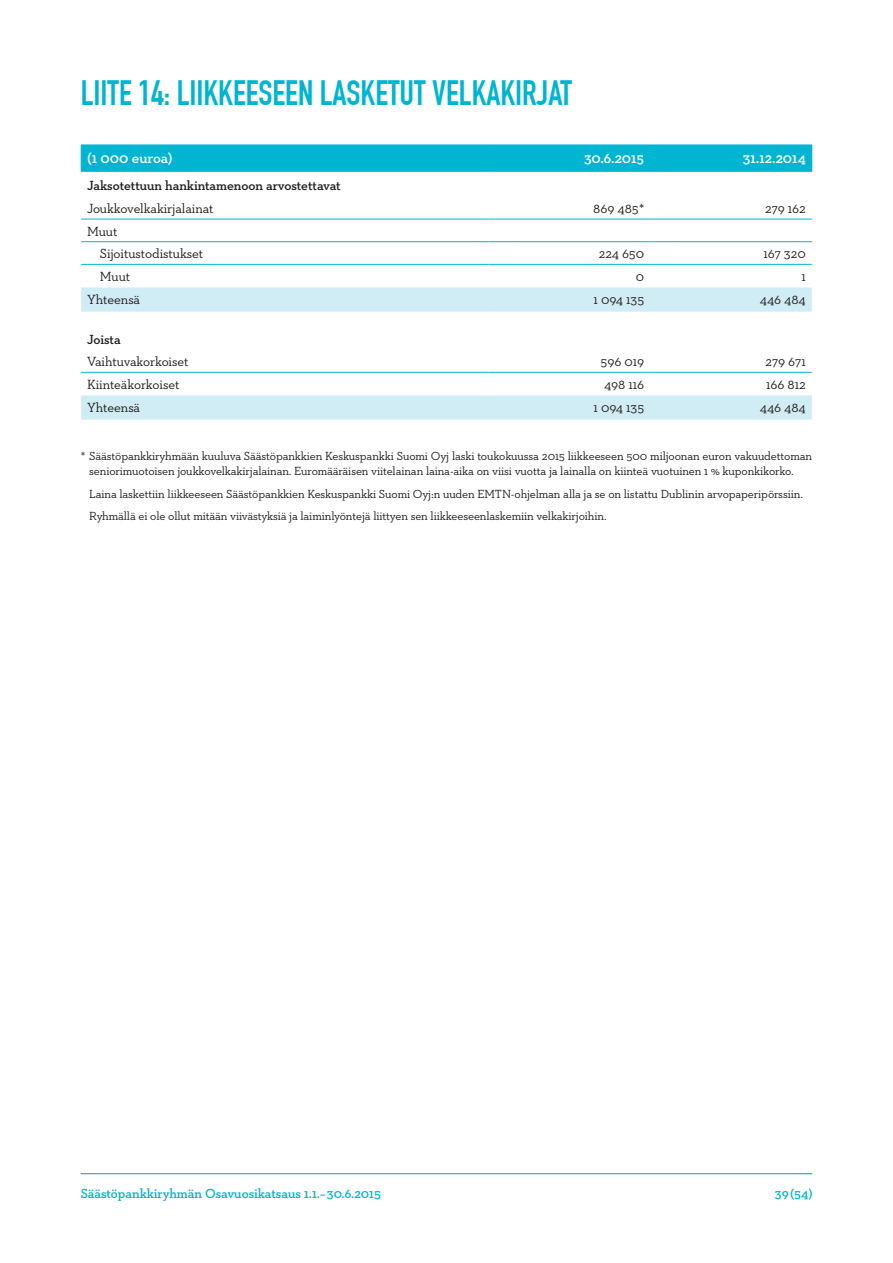
<style>
.page{position:relative;width:893px;height:1263px;background:#fff}
.page>*{position:absolute;margin:0;border:0;box-sizing:border-box;transform-origin:0 0}
.iso-otsikko{font:700 34.5px "DIN Condensed";color:#00b5d1}
.taulukko-tekstit{font:600 15px "Neutraface Slab Text";letter-spacing:-.005em;color:#fff}
.leipis{font:600 15px "Neutraface Slab Text";letter-spacing:-.005em;color:#fff}
.taulukko-tekstit-2{font:13.5px "Neutraface Slab Text";letter-spacing:-.005em;color:#231f20}
.t1{font:600 13.5px "Neutraface Slab Text";letter-spacing:-.005em;color:#00b5d1}
.taulukko-tekstit-3{font:600 13.5px "Neutraface Slab Text";letter-spacing:-.005em;color:#231f20}
.leipis-2{font:12px/14.4px "Neutraface Slab Text";letter-spacing:-.01em;color:#231f20}
</style>
<div class="page">
<hr style="left:81px;top:1173px;width:731px;height:1px;background:#00b5d1">
<svg style="left:81px;top:288px;width:731px;height:132px"></svg>
<div style="left:81px;top:145px;width:731px;height:26px;background:#00b5d1"></div>
<hr style="left:81px;top:171px;width:408px;height:1px;background:#00b5d1">
<hr style="left:489px;top:171px;width:161px;height:1px;background:#00b5d1">
<hr style="left:650px;top:171px;width:162px;height:1px;background:#00b5d1">
<hr style="left:81px;top:219px;width:408px;height:1px;background:#00b5d1">
<hr style="left:489px;top:219px;width:161px;height:1px;background:#00b5d1">
<hr style="left:650px;top:219px;width:162px;height:1px;background:#00b5d1">
<hr style="left:81px;top:241px;width:408px;height:1px;background:#00b5d1">
<hr style="left:489px;top:241px;width:161px;height:1px;background:#00b5d1">
<hr style="left:650px;top:241px;width:162px;height:1px;background:#00b5d1">
<hr style="left:81px;top:264px;width:408px;height:1px;background:#00b5d1">
<hr style="left:489px;top:264px;width:161px;height:1px;background:#00b5d1">
<hr style="left:650px;top:264px;width:162px;height:1px;background:#00b5d1">
<hr style="left:81px;top:372px;width:408px;height:1px;background:#00b5d1">
<hr style="left:489px;top:372px;width:161px;height:1px;background:#00b5d1">
<hr style="left:650px;top:372px;width:162px;height:1px;background:#00b5d1">
<hr style="left:81px;top:312px;width:408px;height:1px;background:#fff">
<hr style="left:489px;top:312px;width:161px;height:1px;background:#fff">
<hr style="left:650px;top:312px;width:162px;height:1px;background:#fff">
<hr style="left:81px;top:395px;width:408px;height:1px;background:#fff">
<hr style="left:489px;top:395px;width:161px;height:1px;background:#fff">
<hr style="left:650px;top:395px;width:162px;height:1px;background:#fff">
<p class="iso-otsikko" style="left:81px;top:73px;width:493px">LIITE 14: LIIKKEESEEN LASKETUT VELKAKIRJAT</p>
<p class="leipis" style="left:87px;top:148px;width:87px">(1 000 euroa)</p>
<p class="taulukko-tekstit" style="left:584px;top:148px;width:62px">30.6.2015</p>
<p class="taulukko-tekstit" style="left:743px;top:148px;width:64px">31.12.2014</p>
<p class="taulukko-tekstit-3" style="left:87px;top:177px;width:255px">Jaksotettuun hankintamenoon arvostettavat</p>
<p class="taulukko-tekstit-2" style="left:87px;top:200px;width:128px">Joukkovelkakirjalainat</p>
<p class="taulukko-tekstit-2" style="left:593px;top:200px;width:52px">869 485*</p>
<p class="taulukko-tekstit-2" style="left:765px;top:200px;width:42px">279 162</p>
<p class="taulukko-tekstit-2" style="left:87px;top:223px;width:32px">Muut</p>
<p class="taulukko-tekstit-2" style="left:100px;top:245px;width:105px">Sijoitustodistukset</p>
<p class="taulukko-tekstit-2" style="left:599px;top:245px;width:47px">224 650</p>
<p class="taulukko-tekstit-2" style="left:763px;top:245px;width:44px">167 320</p>
<p class="taulukko-tekstit-2" style="left:100px;top:268px;width:32px">Muut</p>
<p class="taulukko-tekstit-2" style="left:636px;top:268px;width:10px">0</p>
<p class="taulukko-tekstit-2" style="left:801px;top:268px;width:6px">1</p>
<p class="taulukko-tekstit-2" style="left:87px;top:291px;width:55px">Yhteensä</p>
<p class="taulukko-tekstit-2" style="left:594px;top:291px;width:52px">1 094 135</p>
<p class="taulukko-tekstit-2" style="left:760px;top:291px;width:48px">446 484</p>
<p class="taulukko-tekstit-3" style="left:87px;top:331px;width:35px">Joista</p>
<p class="taulukko-tekstit-2" style="left:87px;top:353px;width:103px">Vaihtuvakorkoiset</p>
<p class="taulukko-tekstit-2" style="left:601px;top:353px;width:45px">596 019</p>
<p class="taulukko-tekstit-2" style="left:766px;top:353px;width:42px">279 671</p>
<p class="taulukko-tekstit-2" style="left:87px;top:376px;width:94px">Kiinteäkorkoiset</p>
<p class="taulukko-tekstit-2" style="left:604px;top:376px;width:42px">498 116</p>
<p class="taulukko-tekstit-2" style="left:766px;top:376px;width:41px">166 812</p>
<p class="taulukko-tekstit-2" style="left:87px;top:399px;width:55px">Yhteensä</p>
<p class="taulukko-tekstit-2" style="left:594px;top:399px;width:52px">1 094 135</p>
<p class="taulukko-tekstit-2" style="left:760px;top:399px;width:48px">446 484</p>
<p class="leipis-2" style="left:89px;top:449px;width:724px;text-indent:-9px">* Säästöpankkiryhmään kuuluva Säästöpankkien Keskuspankki Suomi Oyj laski toukokuussa 2015 liikkeeseen 500 miljoonan euron vakuudettoman seniorimuotoisen joukkovelkakirjalainan. Euromääräisen viitelainan laina-aika on viisi vuotta ja lainalla on kiinteä vuotuinen 1 % kuponkikorko.</p>
<p class="leipis-2" style="left:89px;top:486px;width:715px">Laina laskettiin liikkeeseen Säästöpankkien Keskuspankki Suomi Oyj:n uuden EMTN-ohjelman alla ja se on listattu Dublinin arvopaperipörssiin.</p>
<p class="leipis-2" style="left:89px;top:509px;width:519px">Ryhmällä ei ole ollut mitään viivästyksiä ja laiminlyöntejä liittyen sen liikkeeseenlaskemiin velkakirjoihin.</p>
<p class="t1" style="left:81px;top:1185px;width:302px">Säästöpankkiryhmän Osavuosikatsaus 1.1.– 30.6.2015</p>
<p class="t1" style="left:775px;top:1185px;width:39px">39 (54)</p>
</div>
